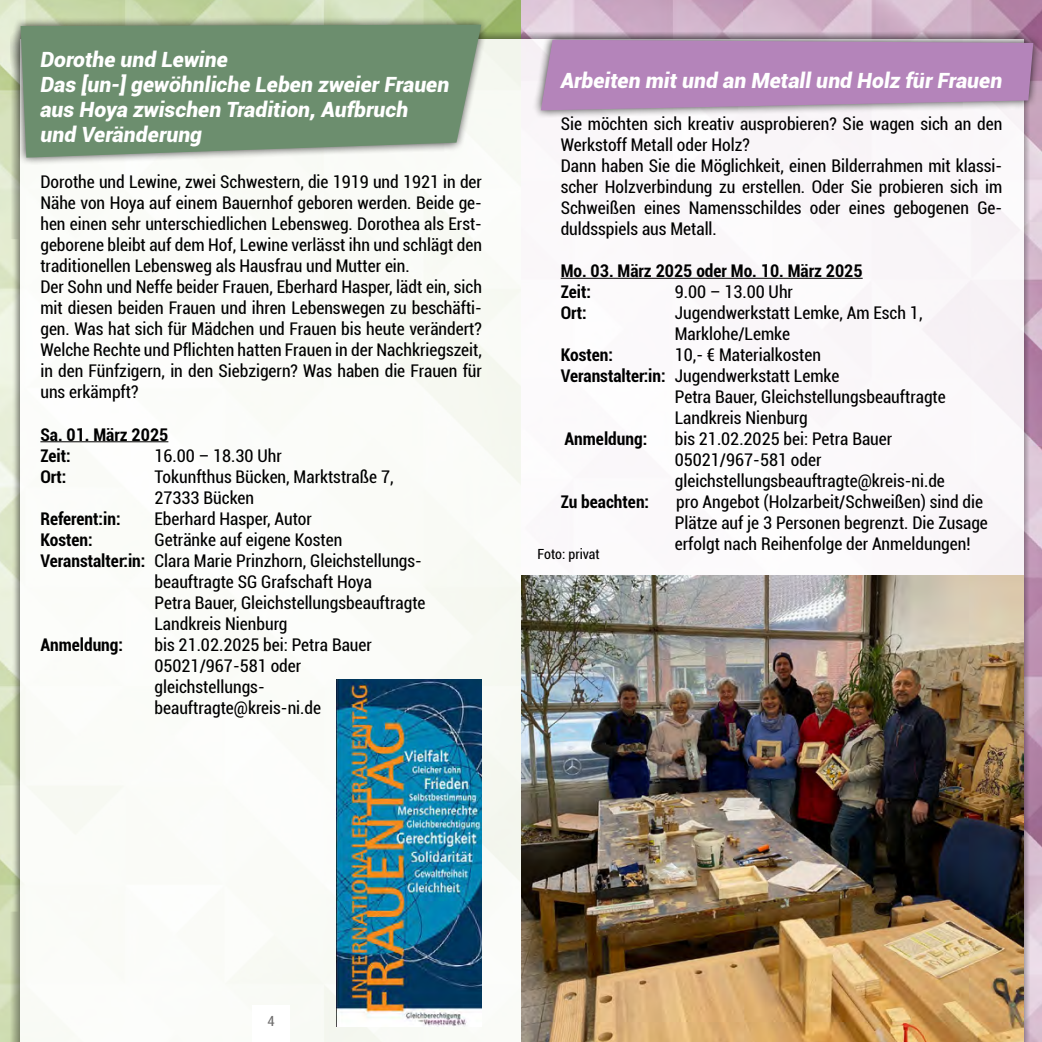
<style>
.page{position:relative;width:1042px;height:1042px;background:#fff}
.page>*{position:absolute;margin:0;border:0;box-sizing:border-box;transform-origin:0 0}
.t1{font:italic 900 21px/25.2px "Roboto";letter-spacing:.005em;color:#fff}
.t2{font:condensed 17.5px/21px "Roboto";color:#000}
.t3{font:700 condensed 17.5px/21px "Roboto";color:#000}
.t4{font:condensed 14px "Roboto";color:#000}
.t5{font:condensed 14px "Roboto";color:#706f6f}
.s1{font-weight:700}
</style>
<div class="page">
<img style="left:0;top:0;width:1042px;height:1042px">
<div style="left:20px;top:40px;width:1003px;height:1002px;background:#fff"></div>
<svg style="left:12px;top:9px;width:480px;height:158px"></svg>
<svg style="left:21px;top:25px;width:460px;height:133px;background:#759477"></svg>
<div style="left:532px;top:31px;width:510px;height:88px;background:#000;opacity:.75"></div>
<svg style="left:541px;top:40px;width:492px;height:70px;background:#b589ba"></svg>
<hr style="left:40px;top:441px;width:128px;height:1px;background:#000">
<hr style="left:561px;top:278px;width:301px;height:1px;background:#000">
<img style="left:521px;top:575px;width:503px;height:467px">
<img style="left:336px;top:680px;width:145px;height:346px">
<p class="t1" style="left:40px;top:46px;width:410px">Dorothe und Lewine<br>Das [un-] gewöhnliche Leben zweier Frauen aus Hoya zwischen Tradition, Aufbruch und Veränderung</p>
<p class="t2" style="left:40px;top:171px;width:443px">Dorothe und Lewine, zwei Schwestern, die 1919 und 1921 in der Nähe von Hoya auf einem Bauernhof geboren werden. Beide ge&shy;hen einen sehr unterschiedlichen Lebensweg. Dorothea als Erst&shy;geborene bleibt auf dem Hof, Lewine verlässt ihn und schlägt den traditionellen Lebensweg als Hausfrau und Mutter ein.<br>Der Sohn und Neffe beider Frauen, Eberhard Hasper, lädt ein, sich mit diesen beiden Frauen und ihren Lebenswegen zu beschäfti&shy;gen. Was hat sich für Mädchen und Frauen bis heute verändert?<br>Welche Rechte und Pflichten hatten Frauen in der Nachkriegszeit, in den Fünfzigern, in den Siebzigern? Was haben die Frauen für uns erkämpft?</p>
<p class="t3" style="left:40px;top:423px;width:129px">Sa. 01. März 2025<br>Zeit:</p>
<p class="t2" style="left:154px;top:444px;width:129px">16.00 – 18.30 Uhr</p>
<p class="t3" style="left:40px;top:465px;width:28px">Ort:</p>
<p class="t2" style="left:154px;top:465px;width:241px">Tokunfthus Bücken, Marktstraße 7,<br>27333 Bücken</p>
<p class="t3" style="left:40px;top:507px;width:82px">Referent:in:</p>
<p class="t2" style="left:154px;top:507px;width:159px">Eberhard Hasper, Autor</p>
<p class="t3" style="left:40px;top:528px;width:54px">Kosten:</p>
<p class="t2" style="left:154px;top:528px;width:189px">Getränke auf eigene Kosten</p>
<p class="t2" style="left:40px;top:549px;width:383px"><span class="s1">Veranstalter:in:</span> Clara Marie Prinzhorn, Gleichstellungs-</p>
<p class="t2" style="left:154px;top:570px;width:219px">beauftragte SG Grafschaft Hoya</p>
<p class="t2" style="left:154px;top:591px;width:272px">Petra Bauer, Gleichstellungsbeauftragte</p>
<p class="t2" style="left:154px;top:612px;width:134px">Landkreis Nienburg</p>
<p class="t3" style="left:40px;top:633px;width:84px">Anmeldung:</p>
<p class="t2" style="left:154px;top:633px;width:219px">bis 21.02.2025 bei: Petra Bauer<br>05021/967-581 oder gleichstellungs&shy;beauftragte@kreis-ni.de</p>
<p class="t1" style="left:561px;top:67px;width:443px">Arbeiten mit und an Metall und Holz für Frauen</p>
<p class="t2" style="left:561px;top:113px;width:443px">Sie möchten sich kreativ ausprobieren? Sie wagen sich an den Werkstoff Metall oder Holz?<br>Dann haben Sie die Möglichkeit, einen Bilderrahmen mit klassi&shy;scher Holzverbindung zu erstellen. Oder Sie probieren sich im Schweißen eines Namensschildes oder eines gebogenen Ge&shy;duldsspiels aus Metall.</p>
<p class="t3" style="left:561px;top:260px;width:303px">Mo. 03. März 2025 oder Mo. 10. März 2025<br>Zeit:</p>
<p class="t2" style="left:675px;top:281px;width:120px">9.00 – 13.00 Uhr</p>
<p class="t3" style="left:561px;top:302px;width:28px">Ort:</p>
<p class="t2" style="left:675px;top:302px;width:249px">Jugendwerkstatt Lemke, Am Esch 1,<br>Marklohe/Lemke</p>
<p class="t3" style="left:561px;top:344px;width:54px">Kosten:</p>
<p class="t2" style="left:675px;top:344px;width:148px">10,- € Materialkosten</p>
<p class="t2" style="left:561px;top:365px;width:280px"><span class="s1">Veranstalter:in:</span> Jugendwerkstatt Lemke</p>
<p class="t2" style="left:675px;top:386px;width:272px">Petra Bauer, Gleichstellungsbeauftragte</p>
<p class="t2" style="left:675px;top:407px;width:134px">Landkreis Nienburg</p>
<p class="t3" style="left:564px;top:428px;width:84px">Anmeldung:</p>
<p class="t2" style="left:675px;top:428px;width:272px">bis 21.02.2025 bei: Petra Bauer<br>05021/967-581 oder gleichstellungsbeauftragte@kreis-ni.de</p>
<p class="t3" style="left:561px;top:491px;width:90px">Zu beachten:</p>
<p class="t2" style="left:675px;top:491px;width:315px">pro Angebot (Holzarbeit/Schweißen) sind die<br>Plätze auf je 3 Personen begrenzt. Die Zusage erfolgt nach Reihenfolge der Anmeldungen!</p>
<p class="t4" style="left:537px;top:544px;width:64px">Foto: privat</p>
<p class="t5" style="left:267px;top:1011px;width:9px">4</p>
</div>
